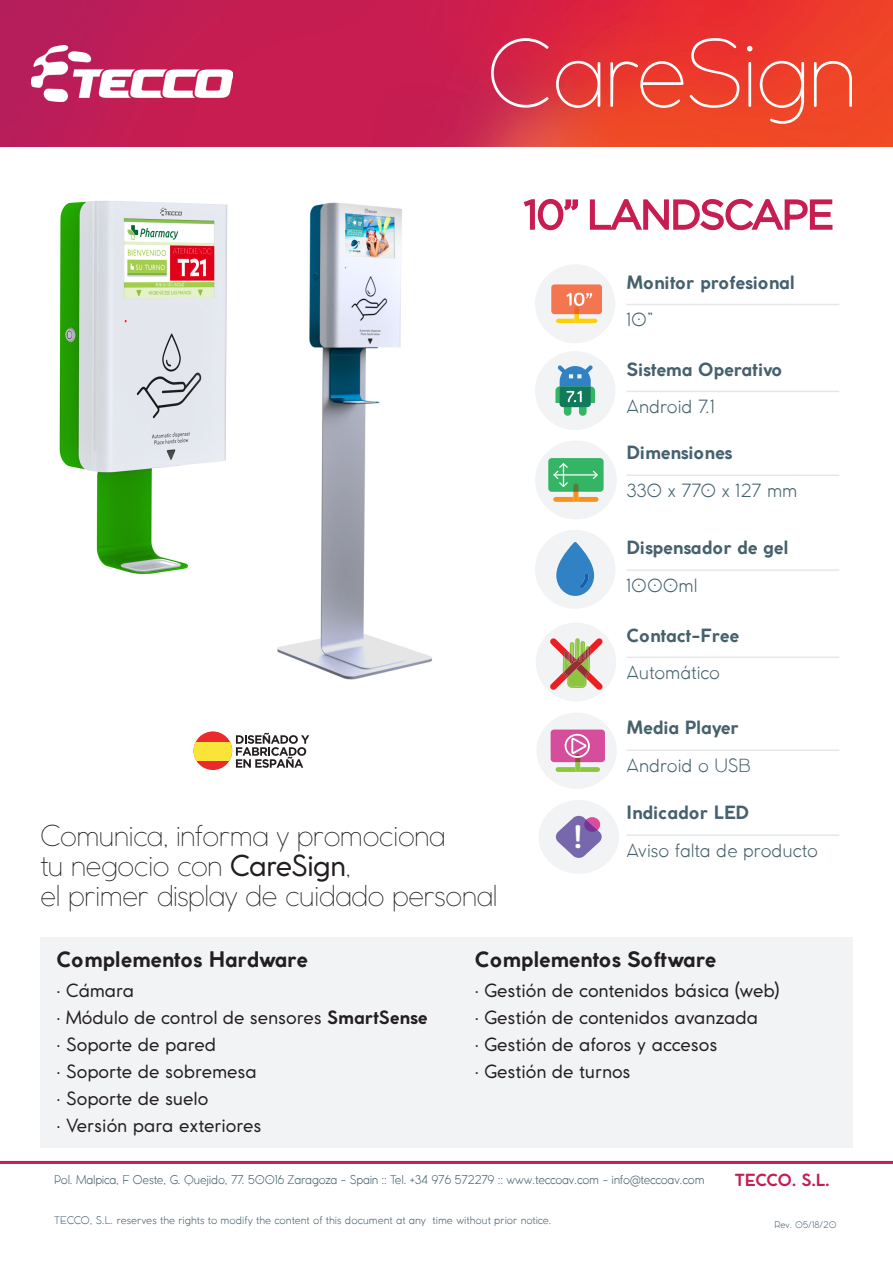
<style>
.page{position:relative;width:893px;height:1263px;background:#fff}
.page>*{position:absolute;margin:0;border:0;box-sizing:border-box;transform-origin:0 0}
.t1{font:200 91.5px "Coco Gothic";letter-spacing:-.03em;color:#fff}
.t2{font:700 33.6px "Bariol";color:#fff;scale:1.09 1}
.t3{font:200 28.5px "Cocomat";letter-spacing:-.03em;color:#231f20}
.t4{font:700 21px "Coco Gothic";color:#231f20}
.t5{font:18px "Cocomat";color:#231f20}
.t6{font:700 18px "Coco Gothic";color:#46616e}
.t7{font:300 18px "Cocomat";color:#46616e}
.t8{font:700 16.5px "Cocomat";letter-spacing:-.02em;color:#c71d51}
.t9{font:300 12px "Cocomat";letter-spacing:-.02em;color:#46616e}
.t10{font:300 10.5px "Cocomat";color:#46616e}
.t11{font:300 9px "Cocomat";color:#46616e}
.s1{font-weight:400}
.s2{font-weight:700}
</style>
<div class="page">
<hr style="left:0;top:1161px;width:893px;height:3px;background:#c71d51">
<img style="left:0;top:0;width:893px;height:147px">
<div style="left:536px;top:712px;width:81px;height:77px;background:#f2f3f4;border-radius:50%"></div>
<div style="left:551px;top:729px;width:54px;height:33px;background:#d64d9c;border-radius:3px"></div>
<svg style="left:556px;top:734px;width:44px;height:38px"></svg>
<svg style="left:236px;top:733px;width:73px;height:35px"></svg>
<div style="left:194px;top:731px;width:38px;height:39px;background:#ec2a2d;border-radius:50%"></div>
<div style="left:194px;top:742px;width:38px;height:18px;background:#fbe439"></div>
<div style="left:535px;top:264px;width:80px;height:79px;background:#f2f3f4;border-radius:50%"></div>
<div style="left:535px;top:440px;width:82px;height:79px;background:#f2f3f4;border-radius:50%"></div>
<div style="left:548px;top:458px;width:56px;height:34px;background:#34b566;border-radius:4px"></div>
<svg style="left:553px;top:463px;width:45px;height:39px"></svg>
<div style="left:535px;top:351px;width:80px;height:79px;background:#f2f3f4;border-radius:50%"></div>
<svg style="left:555px;top:365px;width:40px;height:51px"></svg>
<div style="left:535px;top:530px;width:80px;height:79px;background:#f2f3f4;border-radius:50%"></div>
<svg style="left:556px;top:542px;width:38px;height:54px"></svg>
<div style="left:536px;top:623px;width:80px;height:78px;background:#f2f3f4;border-radius:50%"></div>
<svg style="left:550px;top:638px;width:53px;height:52px"></svg>
<svg style="left:523px;top:199px;width:56px;height:32px"></svg>
<svg style="left:589px;top:199px;width:244px;height:32px"></svg>
<hr style="left:626px;top:304px;width:213px;height:1px;background:#e6e7e9">
<hr style="left:626px;top:391px;width:213px;height:1px;background:#e6e7e9">
<hr style="left:626px;top:474px;width:213px;height:2px;background:#e6e7e9">
<hr style="left:626px;top:569px;width:213px;height:2px;background:#e6e7e9">
<hr style="left:626px;top:656px;width:213px;height:2px;background:#e6e7e9">
<hr style="left:626px;top:749px;width:213px;height:2px;background:#e6e7e9">
<div style="left:40px;top:937px;width:813px;height:211px;background:#f2f3f4"></div>
<img style="left:32px;top:46px;width:201px;height:55px">
<div style="left:551px;top:284px;width:51px;height:30px;background:#f37651;border-radius:3px"></div>
<svg style="left:556px;top:293px;width:41px;height:30px"></svg>
<div style="left:539px;top:800px;width:80px;height:74px;background:#f2f3f4;border-radius:50%"></div>
<svg style="left:555px;top:815px;width:47px;height:43px"></svg>
<hr style="left:626px;top:834px;width:213px;height:2px;background:#e6e7e9">
<img style="left:59px;top:201px;width:169px;height:373px">
<img style="left:277px;top:202px;width:155px;height:478px">
<div style="left:182px;top:664px;width:120px;height:48px;background:#fff"></div>
<p class="t1" style="left:486px;top:13px;width:372px">CareSign</p>
<p class="t6" style="left:626px;top:272px;width:170px">Monitor profesional</p>
<p class="t7" style="left:626px;top:308px;width:28px">10”</p>
<p class="t6" style="left:626px;top:359px;width:158px">Sistema Operativo</p>
<p class="t7" style="left:626px;top:395px;width:90px">Android 7.1</p>
<p class="t6" style="left:626px;top:443px;width:107px">Dimensiones</p>
<p class="t7" style="left:626px;top:479px;width:172px">330 x 770 x 127 mm</p>
<p class="t6" style="left:626px;top:537px;width:163px">Dispensador de gel</p>
<p class="t7" style="left:626px;top:573px;width:73px">1000ml</p>
<p class="t6" style="left:626px;top:625px;width:114px">Contact-Free</p>
<p class="t7" style="left:626px;top:661px;width:95px">Automático</p>
<p class="t3" style="left:40px;top:817px;width:407px">Comunica, informa y promociona</p>
<p class="t3" style="left:40px;top:847px;width:312px">tu negocio con <span class="s1">CareSign</span>,</p>
<p class="t3" style="left:40px;top:877px;width:459px">el primer display de cuidado personal</p>
<h2 class="t2" style="left:574px;top:814px;width:9px">!</h2>
<p class="t6" style="left:626px;top:718px;width:114px">Media Player</p>
<p class="t7" style="left:626px;top:754px;width:126px">Android o USB</p>
<p class="t6" style="left:626px;top:802px;width:124px">Indicador LED</p>
<p class="t7" style="left:626px;top:838px;width:193px">Aviso falta de producto</p>
<p class="t4" style="left:56px;top:947px;width:253px">Complementos Hardware</p>
<p class="t5" style="left:56px;top:979px;width:79px">• Cámara</p>
<p class="t5" style="left:56px;top:1006px;width:373px">• Módulo de control de sensores <span class="s2">SmartSense</span></p>
<p class="t5" style="left:56px;top:1033px;width:161px">• Soporte de pared</p>
<p class="t5" style="left:56px;top:1060px;width:202px">• Soporte de sobremesa</p>
<p class="t5" style="left:56px;top:1087px;width:153px">• Soporte de suelo</p>
<p class="t5" style="left:56px;top:1114px;width:206px">• Versión para exteriores</p>
<p class="t4" style="left:475px;top:947px;width:243px">Complementos Software</p>
<p class="t5" style="left:475px;top:979px;width:306px">• Gestión de contenidos básica (web)</p>
<p class="t5" style="left:475px;top:1006px;width:285px">• Gestión de contenidos avanzada</p>
<p class="t5" style="left:475px;top:1033px;width:244px">• Gestión de aforos y accesos</p>
<p class="t5" style="left:475px;top:1060px;width:157px">• Gestión de turnos</p>
<p class="t8" style="left:735px;top:1169px;width:96px">TECCO. S.L.</p>
<p class="t9" style="left:54px;top:1171px;width:652px">Pol. Malpica, F Oeste, G. Quejido, 77. 50016 Zaragoza - Spain :: Tel. +34 976 572279 :: www.teccoav.com - info@teccoav.com</p>
<p class="t10" style="left:54px;top:1213px;width:499px">TECCO, S.L. reserves the rights to modify the content of this document at any time without prior notice.</p>
<p class="t11" style="left:774px;top:1219px;width:64px">Rev. 05/18/20</p>
</div>
